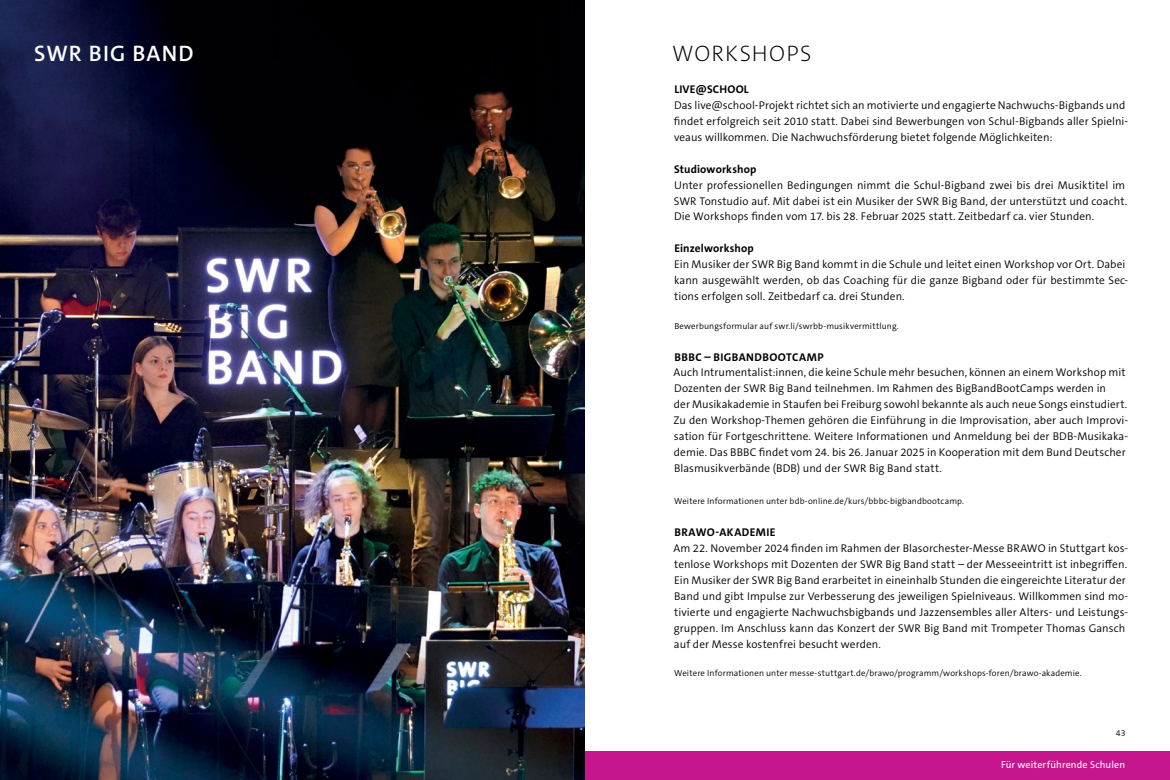
<style>
.page{position:relative;width:1170px;height:780px;background:#fff}
.page>*{position:absolute;margin:0;border:0;box-sizing:border-box;transform-origin:0 0}
.t1{font:600 22.5px "The Sans C5";letter-spacing:.05em;color:#fff}
.t2{font:200 22.5px "The Sans C5";letter-spacing:.06em;color:#000}
.t3{font:300 11.25px/16px "The Sans C5";letter-spacing:.005em;color:#000}
.t4{font:700 11.25px "The Sans C5";letter-spacing:.02em;color:#000}
.t5{font:700 11.25px "The Sans C5";letter-spacing:.04em;color:#000}
.t6{font:10px "The Sans C5";letter-spacing:.015em;color:#fff}
.t7{font:300 8.75px "The Sans C5";letter-spacing:.015em;color:#000}
</style>
<div class="page">
<div style="left:585px;top:751px;width:584px;height:29px;background:#c6168d"></div>
<img style="left:0;top:0;width:585px;height:780px">
<h1 class="t1" style="left:34px;top:39px;width:161px">SWR BIG BAND</h1>
<h1 class="t2" style="left:672px;top:39px;width:141px">WORKSHOPS</h1>
<p class="t4" style="left:674px;top:82px;width:76px">LIVE@SCHOOL</p>
<p class="t3" style="left:673px;top:97px;width:456px">Das live@school-Projekt richtet sich an motivierte und engagierte Nachwuchs-Bigbands und findet erfolgreich seit 2010 statt. Dabei sind Bewerbungen von Schul-Bigbands aller Spielni&shy;veaus willkommen. Die Nachwuchsförderung bietet folgende Möglichkeiten:</p>
<p class="t4" style="left:674px;top:161px;width:84px">Studioworkshop</p>
<p class="t3" style="left:673px;top:177px;width:455px">Unter professionellen Bedingungen nimmt die Schul-Bigband zwei bis drei Musiktitel im<br>SWR Tonstudio auf. Mit dabei ist ein Musiker der SWR Big Band, der unterstützt und coacht.<br>Die Workshops finden vom 17. bis 28. Februar 2025 statt. Zeitbedarf ca. vier Stunden.</p>
<p class="t4" style="left:674px;top:241px;width:81px">Einzelworkshop</p>
<p class="t3" style="left:674px;top:256px;width:455px">Ein Musiker der SWR Big Band kommt in die Schule und leitet einen Workshop vor Ort. Dabei kann ausgewählt werden, ob das Coaching für die ganze Bigband oder für bestimmte Sec&shy;tions erfolgen soll. Zeitbedarf ca. drei Stunden.</p>
<p class="t7" style="left:674px;top:320px;width:226px">Bewerbungsformular auf swr.li/swrbb-musikvermittlung.</p>
<p class="t5" style="left:674px;top:349px;width:151px">BBBC – BIGBANDBOOTCAMP</p>
<p class="t3" style="left:673px;top:365px;width:456px">Auch Intrumentalist:innen, die keine Schule mehr besuchen, können an einem Workshop mit Dozenten der SWR Big Band teilnehmen. Im Rahmen des BigBandBootCamps werden in<br>der Musikakademie in Staufen bei Freiburg sowohl bekannte als auch neue Songs einstudiert.<br>Zu den Workshop-Themen gehören die Einführung in die Improvisation, aber auch Improvi&shy;sation für Fortgeschrittene. Weitere Informationen und Anmeldung bei der BDB-Musikaka&shy;demie. Das BBBC findet vom 24. bis 26. Januar 2025 in Kooperation mit dem Bund Deutscher Blasmusikverbände (BDB) und der SWR Big Band statt.</p>
<p class="t7" style="left:674px;top:495px;width:291px">Weitere Informationen unter bdb-online.de/kurs/bbbc-bigbandbootcamp.</p>
<p class="t5" style="left:674px;top:525px;width:103px">BRAWO-AKADEMIE</p>
<p class="t3" style="left:673px;top:540px;width:456px">Am 22. November 2024 finden im Rahmen der Blasorchester-Messe BRAWO in Stuttgart kos&shy;tenlose Workshops mit Dozenten der SWR Big Band statt – der Messeeintritt ist inbegriffen.<br>Ein Musiker der SWR Big Band erarbeitet in eineinhalb Stunden die eingereichte Literatur der Band und gibt Impulse zur Verbesserung des jeweiligen Spielniveaus. Willkommen sind mo&shy;tivierte und engagierte Nachwuchsbigbands und Jazzensembles aller Alters- und Leistungs&shy;gruppen. Im Anschluss kann das Konzert der SWR Big Band mit Trompeter Thomas Gansch auf der Messe kostenfrei besucht werden.</p>
<p class="t7" style="left:674px;top:667px;width:409px">Weitere Informationen unter messe-stuttgart.de/brawo/programm/workshops-foren/brawo-akademie.</p>
<p class="t7" style="left:1115px;top:727px;width:11px">43</p>
<p class="t6" style="left:1000px;top:758px;width:126px">Für weiterführende Schulen</p>
</div>
